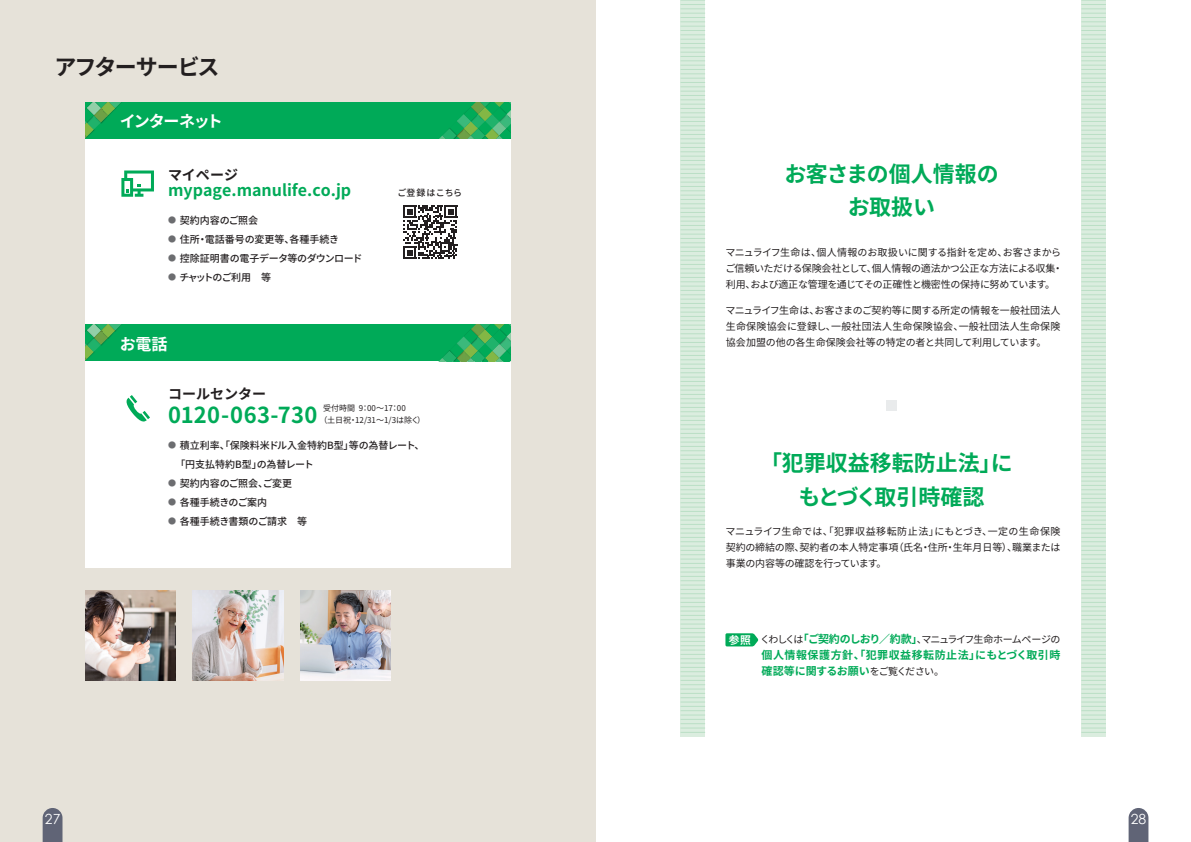
<style>
.page{position:relative;width:1191px;height:842px;background:#fff}
.page>*{position:absolute;margin:0;border:0;box-sizing:border-box;transform-origin:0 0}
.t1{font:700 22px/33px "Noto Sans CJ Kjp";color:#00aa58;text-align:center}
.t2{font:700 22px "Noto Sans CJ Kjp";letter-spacing:-.075em;color:#231f20}
.t3{font:700 16px "Noto Sans CJ Kjp";color:#00aa58}
.t4{font:700 16px "Noto Sans CJ Kjp";letter-spacing:-.07em;color:#fff}
.t5{font:700 14px "Noto Sans CJ Kjp";color:#231f20}
.t6{font:14px "Century Gothic";color:#fff}
.t7{font:700 11px/16px "Noto Sans CJ Kjp";letter-spacing:.045em;color:#00aa58}
.t8{font:700 10.7px "Noto Sans CJ Kjp";color:#fff}
.t9{font:10px/16px "Noto Sans CJ Kjp";letter-spacing:-.02em;color:#231f20;text-align:justify}
.t10{font:500 10px/19px "Noto Sans CJ Kjp";color:#231f20}
.t11{font:10px "Noto Sans CJ Kjp";letter-spacing:-.09em;color:#231f20}
.t12{font:500 10px "Noto Sans CJ Kjp";letter-spacing:-.025em;color:#231f20}
.t13{font:500 10px "Noto Sans CJ Kjp";letter-spacing:-.095em;color:#231f20}
.t14{font:500 9px "Noto Sans CJ Kjp";letter-spacing:.03em;color:#231f20}
.t15{font:8px/12px "Noto Sans CJ Kjp";color:#231f20}
.s1{font-size:8px;color:#6c6d70}
.s2{font-weight:700;font-size:11px;color:#00aa58}
.s3{font-weight:400;font-size:10px;color:#231f20}
</style>
<div class="page">
<div style="left:0;top:0;width:595px;height:842px;background:#e6e2d9"></div>
<svg style="left:43px;top:808px;width:19px;height:34px"></svg>
<svg style="left:1128px;top:808px;width:20px;height:34px"></svg>
<div style="left:85px;top:102px;width:425px;height:465px;background:#fff"></div>
<svg style="left:126px;top:395px;width:24px;height:27px"></svg>
<div style="left:85px;top:102px;width:425px;height:37px;background:#00aa58"></div>
<svg style="left:439px;top:102px;width:72px;height:37px"></svg>
<svg style="left:85px;top:102px;width:37px;height:36px"></svg>
<svg style="left:121px;top:170px;width:33px;height:27px"></svg>
<div style="left:85px;top:324px;width:425px;height:37px;background:#00aa58"></div>
<svg style="left:439px;top:324px;width:72px;height:37px"></svg>
<svg style="left:85px;top:324px;width:37px;height:37px"></svg>
<svg style="left:403px;top:205px;width:54px;height:54px"></svg>
<img style="left:193px;top:590px;width:90px;height:91px">
<img style="left:300px;top:590px;width:91px;height:91px">
<img style="left:85px;top:590px;width:91px;height:91px">
<div style="left:886px;top:400px;width:11px;height:11px;background:#e9ebec"></div>
<svg style="left:680px;top:0;width:25px;height:733px;background:#d3e9d8"></svg>
<svg style="left:1081px;top:0;width:25px;height:733px;background:#d3e9d8"></svg>
<svg style="left:725px;top:633px;width:33px;height:13px"></svg>
<h1 class="t2" style="left:54px;top:54px;width:166px">アフターサービス</h1>
<h2 class="t4" style="left:120px;top:112px;width:105px">インターネット</h2>
<h3 class="t5" style="left:168px;top:167px;width:71px">マイページ</h3>
<h2 class="t3" style="left:168px;top:181px;width:184px">mypage.manulife.co.jp</h2>
<p class="t10" style="left:168px;top:211px;width:92px"><span class="s1">●</span> 契約内容のご照会</p>
<p class="t10" style="left:168px;top:230px;width:172px"><span class="s1">●</span> 住所・電話番号の変更等、各種手続き</p>
<p class="t12" style="left:168px;top:253px;width:196px"><span class="s1">●</span> 控除証明書の電子データ等のダウンロード</p>
<p class="t13" style="left:168px;top:272px;width:104px"><span class="s1">●</span> チャットのご利用　等</p>
<h2 class="t4" style="left:120px;top:335px;width:49px">お電話</h2>
<p class="t14" style="left:397px;top:187px;width:66px">ご登録はこちら</p>
<h3 class="t5" style="left:168px;top:386px;width:100px">コールセンター</h3>
<h1 class="t1" style="left:168px;top:399px;width:151px">0120-063-730</h1>
<p class="t10" style="left:175px;top:436px;width:251px;text-indent:-7px"><span class="s1">●</span> 積立利率、「保険料米ドル入金特約B型」等の為替レート、「円支払特約B型」の為替レート</p>
<p class="t10" style="left:168px;top:474px;width:125px"><span class="s1">●</span> 契約内容のご照会、ご変更</p>
<p class="t12" style="left:168px;top:497px;width:100px"><span class="s1">●</span> 各種手続きのご案内</p>
<p class="t10" style="left:168px;top:512px;width:140px"><span class="s1">●</span> 各種手続き書類のご請求　等</p>
<p class="t15" style="left:319px;top:402px;width:107px;text-indent:4px">受付時間 9：00～17：00<br>（土日祝・12/31～1/3は除く）</p>
<h1 class="t1" style="left:784px;top:158px;width:216px">お客さまの個人情報のお取扱い</h1>
<p class="t9" style="left:725px;top:244px;width:339px;text-align:left">マニュライフ生命は、個人情報のお取扱いに関する指針を定め、お客さまからご信頼いただける保険会社として、個人情報の適法かつ公正な方法による収集・利用、および適正な管理を通じてその正確性と機密性の保持に努めています。</p>
<p class="t9" style="left:725px;top:302px;width:337px">マニュライフ生命は、お客さまのご契約等に関する所定の情報を一般社団法人生命保険協会に登録し、一般社団法人生命保険協会、一般社団法人生命保険協会加盟の他の各生命保険会社等の特定の者と共同して利用しています。</p>
<h1 class="t1" style="left:760px;top:447px;width:254px">「犯罪収益移転防止法」にもとづく取引時確認</h1>
<p class="t9" style="left:725px;top:523px;width:337px">マニュライフ生命では、「犯罪収益移転防止法」にもとづき、一定の生命保険契約の締結の際、契約者の本人特定事項（氏名・住所・生年月日等）、職業または事業の内容等の確認を行っています。</p>
<p class="t8" style="left:729px;top:634px;width:24px">参照</p>
<p class="t11" style="left:760px;top:633px;width:302px">くわしくは<span class="s2">「ご契約のしおり／約款」</span>、マニュライフ生命ホームページの</p>
<p class="t7" style="left:761px;top:647px;width:300px">個人情報保護方針、「犯罪収益移転防止法」にもとづく取引時確認等に関するお願い<span class="s3">をご覧ください。</span></p>
<h3 class="t6" style="left:45px;top:809px;width:17px">27</h3>
<h3 class="t6" style="left:1130px;top:809px;width:17px">28</h3>
</div>
